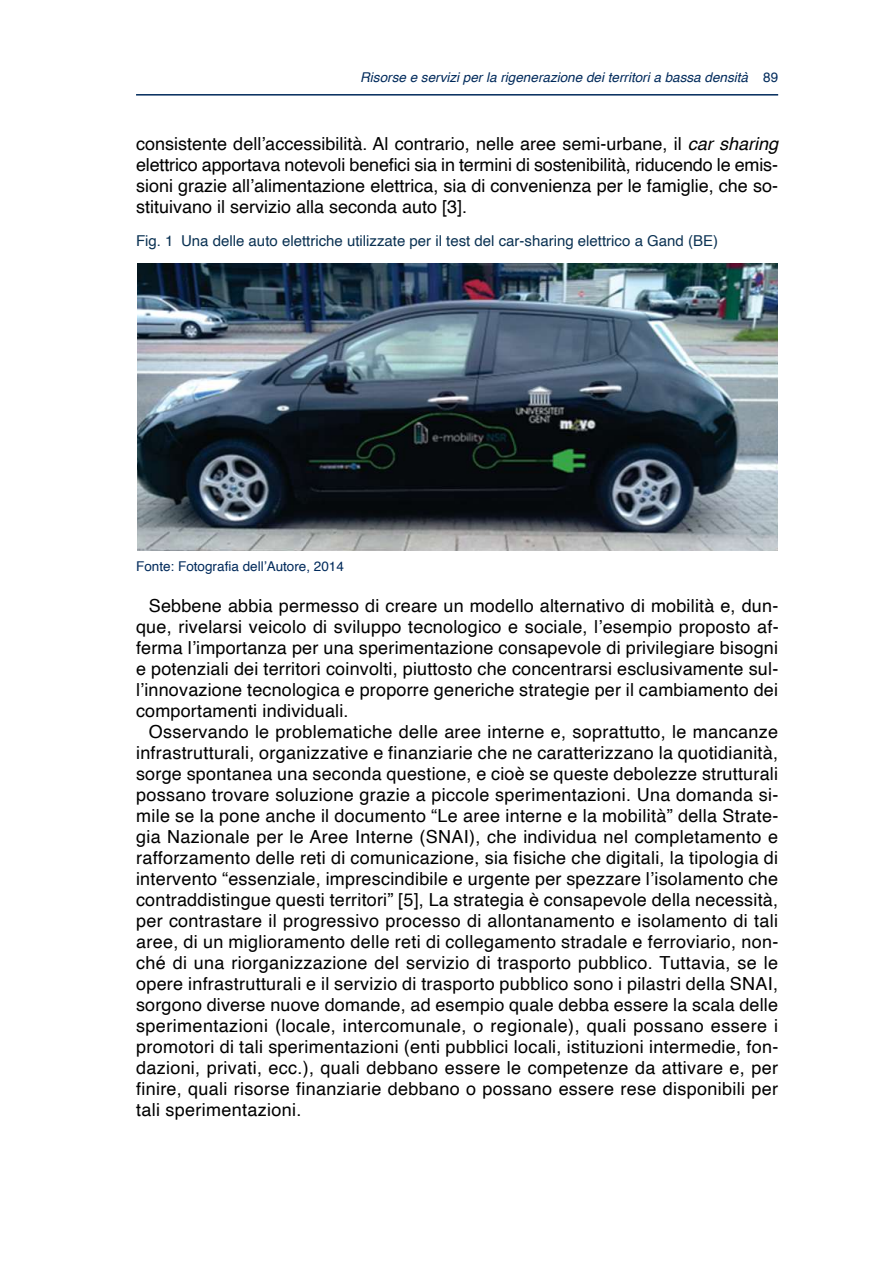
<style>
.page{position:relative;width:893px;height:1263px;background:#fff}
.page>*{position:absolute;margin:0;border:0;box-sizing:border-box;transform-origin:0 0}
.t1{font:18px/21px "Helvetica";letter-spacing:.01em;color:#000;text-align:justify}
.t2{font:15px "Helvetica";color:#0b3253}
.t3{font:italic 13.5px "Helvetica";color:#002a5b}
.t4{font:13.5px "Helvetica";color:#002a5b}
.s1{font-style:normal}
.s2{font-style:italic}
</style>
<div class="page">
<hr style="left:136px;top:94px;width:642px;height:2px;background:#002a5b">
<img style="left:137px;top:263px;width:640px;height:287px">
<p class="t3" style="left:360px;top:72px;width:419px">Risorse e servizi per la rigenerazione dei territori a bassa densità <span class="s1">89</span></p>
<p class="t1" style="left:136px;top:134px;width:644px">consistente dell’accessibilità. Al contrario, nelle aree semi-urbane, il <span class="s2">car sharing </span>elettrico apportava notevoli benefici sia in termini di sostenibilità, riducendo le emis&shy;sioni grazie all’alimentazione elettrica, sia di convenienza per le famiglie, che so&shy;stituivano il servizio alla seconda auto [3].</p>
<p class="t2" style="left:136px;top:235px;width:583px">Fig. 1 Una delle auto elettriche utilizzate per il test del car-sharing elettrico a Gand (BE)</p>
<p class="t4" style="left:136px;top:560px;width:209px">Fonte: Fotografia dell’Autore, 2014</p>
<p class="t1" style="left:136px;top:596px;width:644px;text-indent:13px">Sebbene abbia permesso di creare un modello alternativo di mobilità e, dun&shy;que, rivelarsi veicolo di sviluppo tecnologico e sociale, l’esempio proposto af&shy;ferma l’importanza per una sperimentazione consapevole di privilegiare bisogni e potenziali dei territori coinvolti, piuttosto che concentrarsi esclusivamente sul&shy;l’innovazione tecnologica e proporre generiche strategie per il cambiamento dei comportamenti individuali.</p>
<p class="t1" style="left:136px;top:722px;width:644px;text-indent:13px">Osservando le problematiche delle aree interne e, soprattutto, le mancanze infrastrutturali, organizzative e finanziarie che ne caratterizzano la quotidianità, sorge spontanea una seconda questione, e cioè se queste debolezze strutturali possano trovare soluzione grazie a piccole sperimentazioni. Una domanda si&shy;mile se la pone anche il documento “Le aree interne e la mobilità” della Strate&shy;gia Nazionale per le Aree Interne (SNAI), che individua nel completamento e rafforzamento delle reti di comunicazione, sia fisiche che digitali, la tipologia di intervento “essenziale, imprescindibile e urgente per spezzare l’isolamento che contraddistingue questi territori” [5], La strategia è consapevole della necessità, per contrastare il progressivo processo di allontanamento e isolamento di tali aree, di un miglioramento delle reti di collegamento stradale e ferroviario, non&shy;ché di una riorganizzazione del servizio di trasporto pubblico. Tuttavia, se le opere infrastrutturali e il servizio di trasporto pubblico sono i pilastri della SNAI, sorgono diverse nuove domande, ad esempio quale debba essere la scala delle sperimentazioni (locale, intercomunale, o regionale), quali possano essere i promotori di tali sperimentazioni (enti pubblici locali, istituzioni intermedie, fon&shy;dazioni, privati, ecc.), quali debbano essere le competenze da attivare e, per finire, quali risorse finanziarie debbano o possano essere rese disponibili per tali sperimentazioni.</p>
</div>
